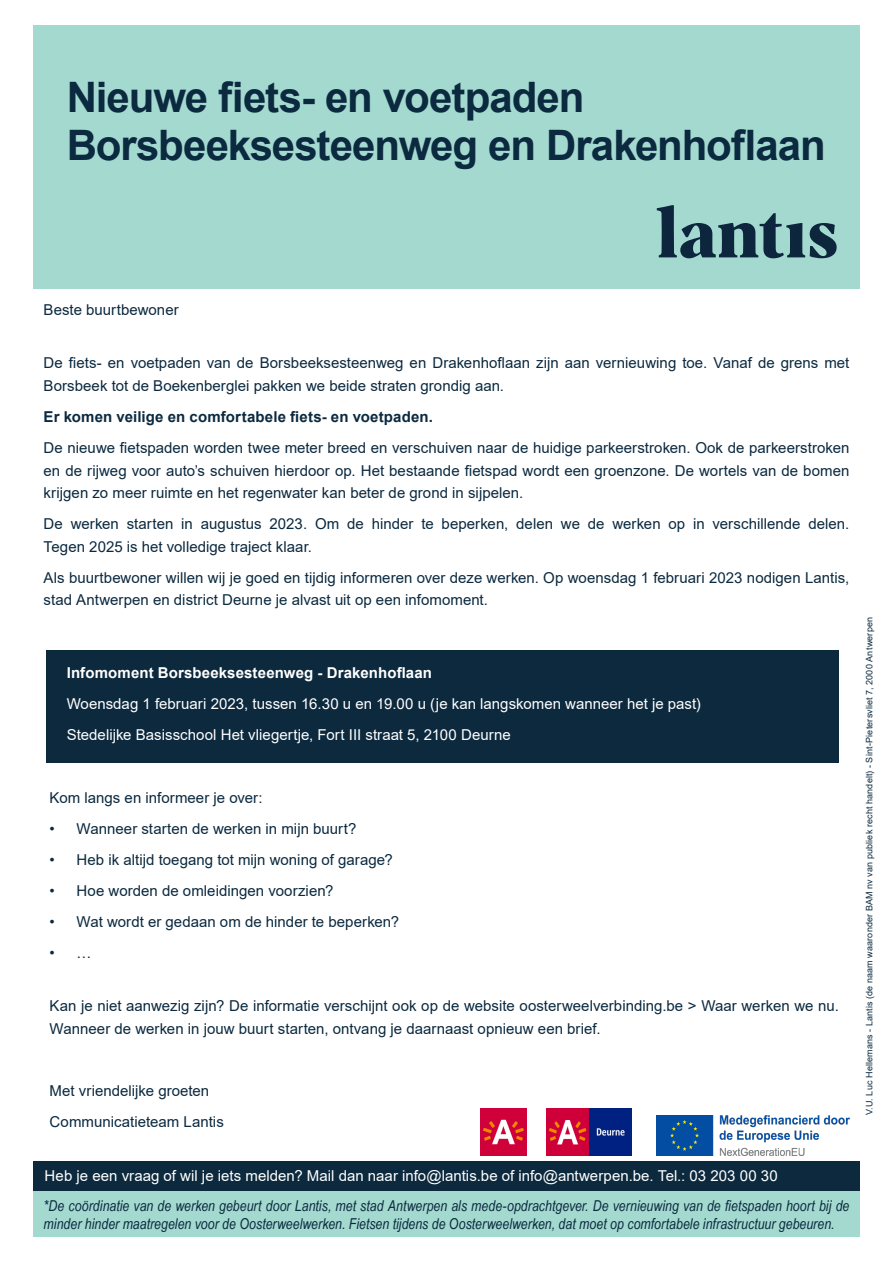
<style>
.page{position:relative;width:893px;height:1263px;background:#fff}
.page>*{position:absolute;margin:0;border:0;box-sizing:border-box;transform-origin:0 0}
.t1{font:700 42px/48px "Arial";letter-spacing:-.025em;color:#0b293f}
.t2{font:15px/22.5px "Arial";letter-spacing:.005em;color:#0b293f}
.t3{font:italic 15px/18px "Arial Narrow";letter-spacing:.005em;color:#0b293f}
.t4{font:15px "Arial";letter-spacing:.005em;color:#fff}
.t5{font:700 15px "Arial";letter-spacing:.01em;color:#0b293f}
.t6{font:700 15px "Arial";letter-spacing:.01em;color:#fff}
.t7{font:9px "Arial";letter-spacing:.02em;color:#0b293f}
</style>
<div class="page">
<div style="left:33px;top:1191px;width:827px;height:46px;background:#a3d9cf"></div>
<div style="left:47px;top:651px;width:792px;height:112px;background:#0c293e"></div>
<div style="left:33px;top:26px;width:827px;height:263px;background:#a3d9cf"></div>
<svg style="left:657px;top:205px;width:180px;height:53px"></svg>
<img style="left:657px;top:1115px;width:192px;height:40px">
<div style="left:33px;top:1161px;width:827px;height:30px;background:#0c293e"></div>
<img style="left:480px;top:1108px;width:47px;height:47px">
<img style="left:547px;top:1108px;width:85px;height:47px">
<p class="t1" style="left:67px;top:74px;width:760px">Nieuwe fiets- en voetpaden<br>Borsbeeksesteenweg en Drakenhoflaan</p>
<p class="t2" style="left:44px;top:298px;width:137px">Beste buurtbewoner</p>
<p class="t2" style="left:44px;top:352px;width:807px">De fiets- en voetpaden van de Borsbeeksesteenweg en Drakenhoflaan zijn aan vernieuwing toe. Vanaf de grens met<br>Borsbeek tot de Boekenberglei pakken we beide straten grondig aan.</p>
<p class="t5" style="left:44px;top:406px;width:391px">Er komen veilige en comfortabele fiets- en voetpaden.</p>
<p class="t2" style="left:44px;top:436px;width:807px;text-align:justify">De nieuwe fietspaden worden twee meter breed en verschuiven naar de huidige parkeerstroken. Ook de parkeerstroken en de rijweg voor auto’s schuiven hierdoor op. Het bestaande fietspad wordt een groenzone. De wortels van de bomen krijgen zo meer ruimte en het regenwater kan beter de grond in sijpelen.</p>
<p class="t2" style="left:44px;top:512px;width:807px">De werken starten in augustus 2023. Om de hinder te beperken, delen we de werken op in verschillende delen.<br>Tegen 2025 is het volledige traject klaar.</p>
<p class="t2" style="left:44px;top:566px;width:807px">Als buurtbewoner willen wij je goed en tijdig informeren over deze werken. Op woensdag 1 februari 2023 nodigen Lantis, stad Antwerpen en district Deurne je alvast uit op een infomoment.</p>
<p class="t6" style="left:67px;top:662px;width:367px">Infomoment Borsbeeksesteenweg - Drakenhoflaan</p>
<p class="t4" style="left:67px;top:693px;width:636px">Woensdag 1 februari 2023, tussen 16.30 u en 19.00 u (je kan langskomen wanneer het je past)</p>
<p class="t4" style="left:67px;top:724px;width:446px">Stedelijke Basisschool Het vliegertje, Fort III straat 5, 2100 Deurne</p>
<p class="t2" style="left:50px;top:786px;width:214px">Kom langs en informeer je over:</p>
<p class="t2" style="left:50px;top:817px;width:308px">• Wanneer starten de werken in mijn buurt?</p>
<p class="t2" style="left:50px;top:848px;width:345px">• Heb ik altijd toegang tot mijn woning of garage?</p>
<p class="t2" style="left:50px;top:879px;width:285px">• Hoe worden de omleidingen voorzien?</p>
<p class="t2" style="left:50px;top:910px;width:351px">• Wat wordt er gedaan om de hinder te beperken?</p>
<p class="t2" style="left:50px;top:941px;width:43px">• …</p>
<p class="t2" style="left:50px;top:994px;width:791px">Kan je niet aanwezig zijn? De informatie verschijnt ook op de website oosterweelverbinding.be &gt; Waar werken we nu.<br>Wanneer de werken in jouw buurt starten, ontvang je daarnaast opnieuw een brief.</p>
<p class="t2" style="left:50px;top:1079px;width:161px">Met vriendelijke groeten</p>
<p class="t2" style="left:50px;top:1110px;width:176px">Communicatieteam Lantis</p>
<p class="t7" style="left:863px;top:1115px;width:500px;rotate:-90deg">V.U. Luc Hellemans - Lantis (de naam waaronder BAM nv van publiek recht handelt) - Sint-Pietersvliet 7, 2000 Antwerpen</p>
<p class="t4" style="left:45px;top:1166px;width:735px">Heb je een vraag of wil je iets melden? Mail dan naar info@lantis.be of info@antwerpen.be. Tel.: 03 203 00 30</p>
<p class="t3" style="left:44px;top:1196px;width:807px">*De coördinatie van de werken gebeurt door Lantis, met stad Antwerpen als mede-opdrachtgever. De vernieuwing van de fietspaden hoort bij de minder hinder maatregelen voor de Oosterweelwerken. Fietsen tijdens de Oosterweelwerken, dat moet op comfortabele infrastructuur gebeuren.</p>
</div>
